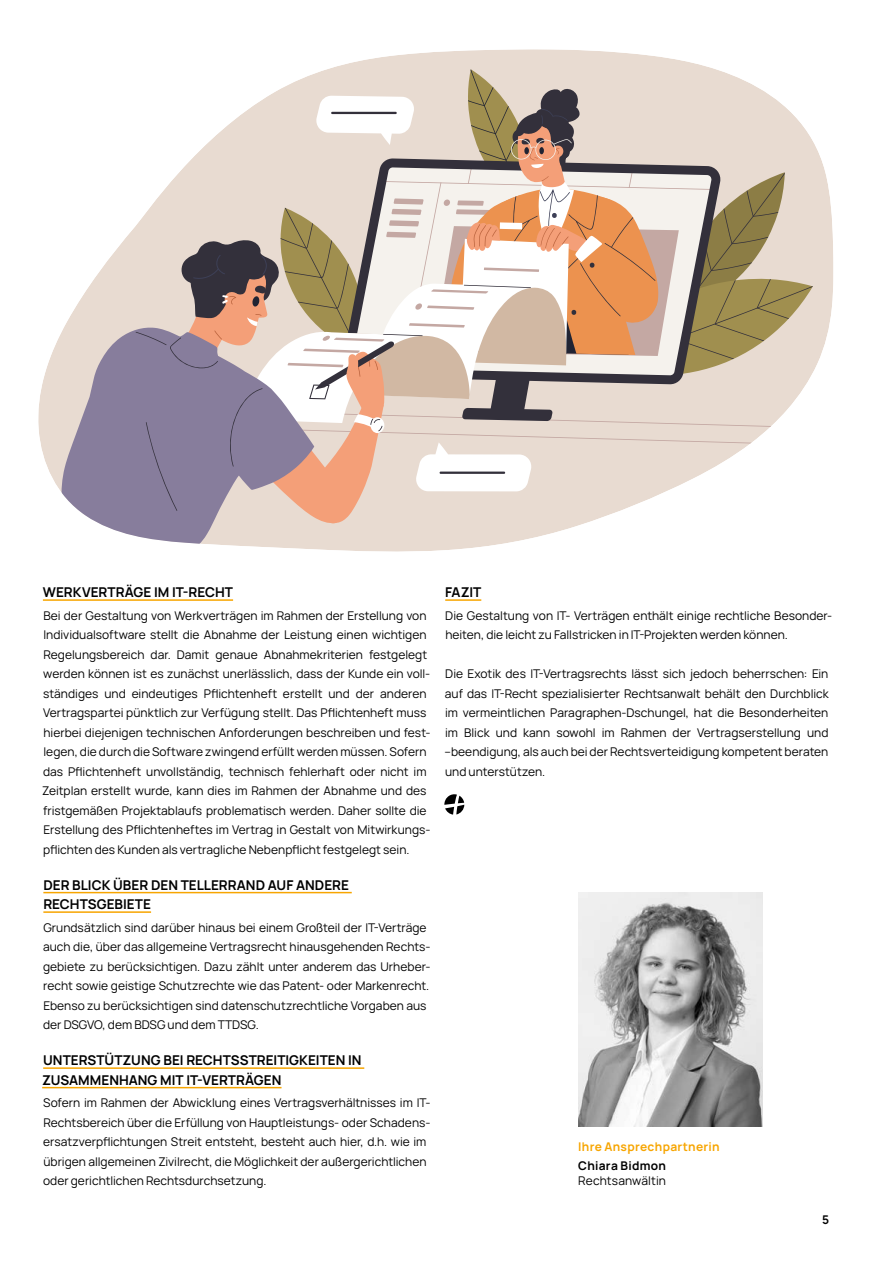
<style>
.page{position:relative;width:893px;height:1263px;background:#fff}
.page>*{position:absolute;margin:0;border:0;box-sizing:border-box;transform-origin:0 0}
.t1{font:700 13.5px/19.5px "Manrope";color:#000}
.t2{font:12px/19.5px "Manrope";color:#000}
.t3{font:700 12px "Manrope";letter-spacing:.025em;color:#f7a500}
.t4{font:700 12px "Manrope";letter-spacing:.025em;color:#000}
</style>
<div class="page">
<img style="left:578px;top:893px;width:184px;height:234px">
<svg style="left:38px;top:49px;width:795px;height:503px"></svg>
<svg style="left:61px;top:326px;width:253px;height:220px;background:#b4aab8"></svg>
<svg style="left:135px;top:69px;width:678px;height:455px"></svg>
<hr style="left:43px;top:599px;width:190px;height:2px;background:#f7a500">
<hr style="left:43px;top:892px;width:309px;height:1px;background:#f7a500">
<hr style="left:43px;top:911px;width:108px;height:2px;background:#f7a500">
<hr style="left:43px;top:1067px;width:321px;height:2px;background:#f7a500">
<hr style="left:42px;top:1087px;width:240px;height:1px;background:#f7a500">
<hr style="left:445px;top:599px;width:36px;height:2px;background:#f7a500">
<svg style="left:444px;top:794px;width:20px;height:20px"></svg>
<p class="t1" style="left:43px;top:581px;width:192px">WERKVERTRÄGE IM IT-RECHT</p>
<p class="t2" style="left:42px;top:605px;width:390px">Bei der Gestaltung von Werkverträgen im Rahmen der Erstellung von Individualsoftware stellt die Abnahme der Leistung einen wichtigen Regelungsbereich dar. Damit genaue Abnahmekriterien festgelegt werden können ist es zunächst unerlässlich, dass der Kunde ein voll&shy;ständiges und eindeutiges Pflichtenheft erstellt und der anderen Vertragspartei pünktlich zur Verfügung stellt. Das Pflichtenheft muss hierbei diejenigen technischen Anforderungen beschreiben und fest&shy;legen, die durch die Software zwingend erfüllt werden müssen. Sofern das Pflichtenheft unvollständig, technisch fehlerhaft oder nicht im Zeitplan erstellt wurde, kann dies im Rahmen der Abnahme und des fristgemäßen Projektablaufs problematisch werden. Daher sollte die Erstellung des Pflichtenheftes im Vertrag in Gestalt von Mitwirkungs&shy;pflichten des Kunden als vertragliche Nebenpflicht festgelegt sein.</p>
<p class="t1" style="left:43px;top:874px;width:307px">DER BLICK ÜBER DEN TELLERRAND AUF ANDERE<br>RECHTSGEBIETE</p>
<p class="t2" style="left:43px;top:917px;width:389px">Grundsätzlich sind darüber hinaus bei einem Großteil der IT-Verträge auch die, über das allgemeine Vertragsrecht hinausgehenden Rechts&shy;gebiete zu berücksichtigen. Dazu zählt unter anderem das Urheber&shy;recht sowie geistige Schutzrechte wie das Patent- oder Markenrecht.<br>Ebenso zu berücksichtigen sind datenschutzrechtliche Vorgaben aus der DSGVO, dem BDSG und dem TTDSG.</p>
<p class="t1" style="left:42px;top:1049px;width:321px">UNTERSTÜTZUNG BEI RECHTSSTREITIGKEITEN IN<br>ZUSAMMENHANG MIT IT-VERTRÄGEN</p>
<p class="t2" style="left:43px;top:1092px;width:389px">Sofern im Rahmen der Abwicklung eines Vertragsverhältnisses im IT-Rechtsbereich über die Erfüllung von Hauptleistungs- oder Schadens&shy;ersatzverpflichtungen Streit entsteht, besteht auch hier, d.h. wie im übrigen allgemeinen Zivilrecht, die Möglichkeit der außergerichtlichen oder gerichtlichen Rechtsdurchsetzung.</p>
<p class="t1" style="left:445px;top:581px;width:38px">FAZIT</p>
<p class="t2" style="left:445px;top:605px;width:388px">Die Gestaltung von IT- Verträgen enthält einige rechtliche Besonder&shy;heiten, die leicht zu Fallstricken in IT-Projekten werden können.</p>
<p class="t2" style="left:445px;top:663px;width:386px;text-align:justify">Die Exotik des IT-Vertragsrechts lässt sich jedoch beherrschen: Ein auf das IT-Recht spezialisierter Rechtsanwalt behält den Durchblick im vermeintlichen Paragraphen-Dschungel, hat die Besonderheiten im Blick und kann sowohl im Rahmen der Vertragserstellung und –beendigung, als auch bei der Rechtsverteidigung kompetent beraten und unterstützen.</p>
<p class="t3" style="left:578px;top:1136px;width:143px">Ihre Ansprechpartnerin</p>
<p class="t4" style="left:578px;top:1156px;width:89px">Chiara Bidmon</p>
<p class="t2" style="left:578px;top:1170px;width:89px">Rechtsanwältin</p>
<p class="t4" style="left:822px;top:1210px;width:9px">5</p>
</div>
